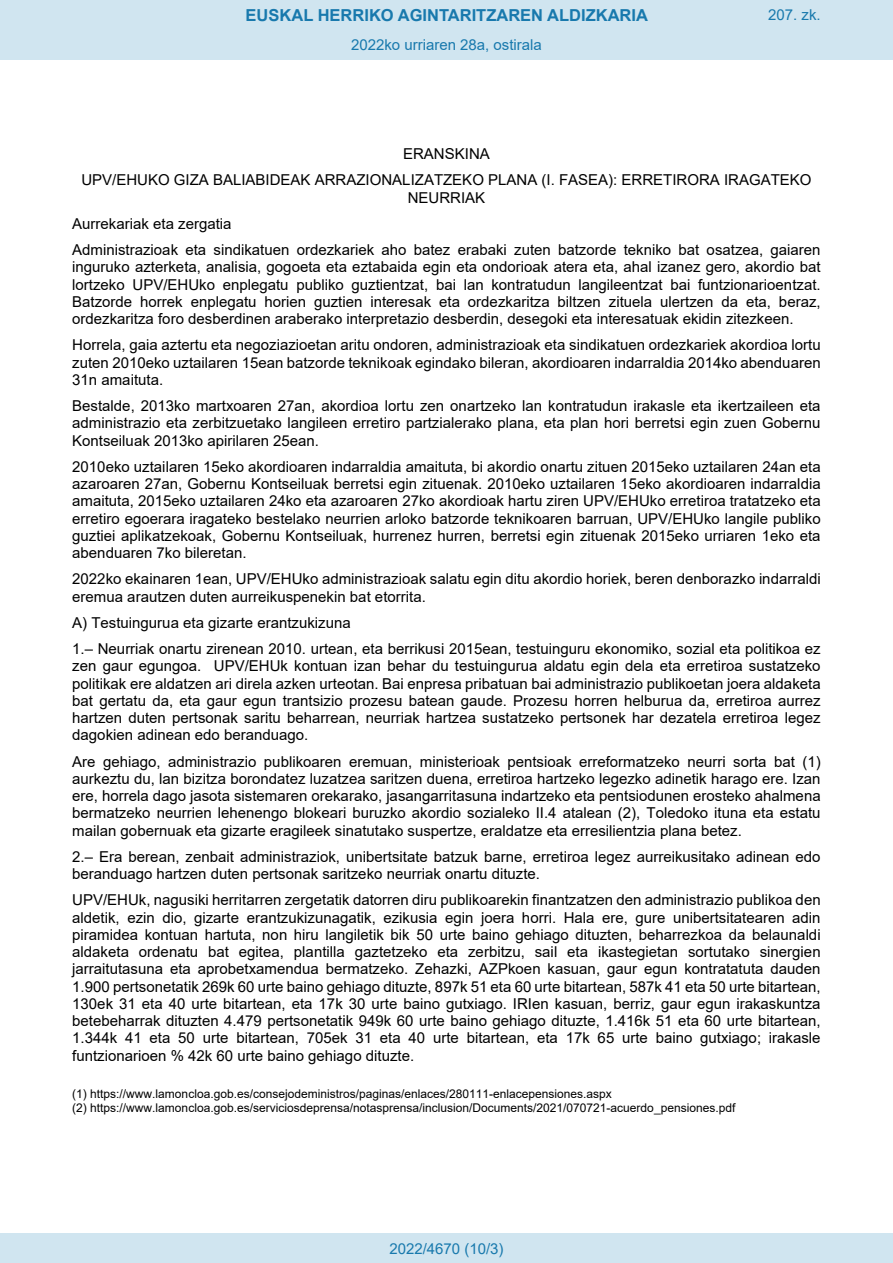
<style>
.page{position:relative;width:893px;height:1263px;background:#fff}
.page>*{position:absolute;margin:0;border:0;box-sizing:border-box;transform-origin:0 0}
.t1{font:700 16.5px "Arial";color:#1879ad}
.t2{font:15px/17.2px "Arial";color:#000;text-align:justify}
.Paginacion_Centro{font:15px "Arial";color:#1879ad}
.t3{font:12px/13.8px "Arial";color:#000}
</style>
<div class="page">
<div style="left:0;top:0;width:893px;height:60px;background:#d0e5f0"></div>
<div style="left:0;top:1233px;width:893px;height:30px;background:#d0e5f0"></div>
<p class="t1" style="left:246px;top:3px;width:404px">EUSKAL HERRIKO AGINTARITZAREN ALDIZKARIA</p>
<p class="Paginacion_Centro" style="left:768px;top:5px;width:54px">207. zk.</p>
<p class="Paginacion_Centro" style="left:351px;top:35px;width:192px">2022ko urriaren 28a, ostirala</p>
<p class="t2" style="left:81px;top:141px;width:732px;line-height:26.2px;text-align:center">ERANSKINA<br>UPV/EHUKO GIZA BALIABIDEAK ARRAZIONALIZATZEKO PLANA (I. FASEA): ERRETIRORA IRAGATEKO</p>
<p class="t2" style="left:408px;top:189px;width:79px">NEURRIAK</p>
<p class="t2" style="left:72px;top:210px;width:750px;line-height:26.2px">Aurrekariak eta zergatia<br>Administrazioak eta sindikatuen ordezkariek aho batez erabaki zuten batzorde tekniko bat osatzea, gaiaren</p>
<p class="t2" style="left:72px;top:258px;width:750px">inguruko azterketa, analisia, gogoeta eta eztabaida egin eta ondorioak atera eta, ahal izanez gero, akordio bat lortzeko UPV/EHUko enplegatu publiko guztientzat, bai lan kontratudun langileentzat bai funtzionarioentzat.<br>Batzorde horrek enplegatu horien guztien interesak eta ordezkaritza biltzen zituela ulertzen da eta, beraz, ordezkaritza foro desberdinen araberako interpretazio desberdin, desegoki eta interesatuak ekidin zitezkeen.</p>
<p class="t2" style="left:72px;top:336px;width:750px">Horrela, gaia aztertu eta negoziazioetan aritu ondoren, administrazioak eta sindikatuen ordezkariek akordioa lortu zuten 2010eko uztailaren 15ean batzorde teknikoak egindako bileran, akordioaren indarraldia 2014ko abenduaren 31n amaituta.</p>
<p class="t2" style="left:72px;top:397px;width:750px">Bestalde, 2013ko martxoaren 27an, akordioa lortu zen onartzeko lan kontratudun irakasle eta ikertzaileen eta administrazio eta zerbitzuetako langileen erretiro partzialerako plana, eta plan hori berretsi egin zuen Gobernu Kontseiluak 2013ko apirilaren 25ean.</p>
<p class="t2" style="left:72px;top:458px;width:750px">2010eko uztailaren 15eko akordioaren indarraldia amaituta, bi akordio onartu zituen 2015eko uztailaren 24an eta azaroaren 27an, Gobernu Kontseiluak berretsi egin zituenak. 2010eko uztailaren 15eko akordioaren indarraldia amaituta, 2015eko uztailaren 24ko eta azaroaren 27ko akordioak hartu ziren UPV/EHUko erretiroa tratatzeko eta erretiro egoerara iragateko bestelako neurrien arloko batzorde teknikoaren barruan, UPV/EHUko langile publiko guztiei aplikatzekoak, Gobernu Kontseiluak, hurrenez hurren, berretsi egin zituenak 2015eko urriaren 1eko eta abenduaren 7ko bileretan.</p>
<p class="t2" style="left:72px;top:570px;width:750px">2022ko ekainaren 1ean, UPV/EHUko administrazioak salatu egin ditu akordio horiek, beren denborazko indarraldi eremua arautzen duten aurreikuspenekin bat etorrita.</p>
<p class="t2" style="left:72px;top:609px;width:750px;line-height:26.2px">A) Testuingurua eta gizarte erantzukizuna<br>1.– Neurriak onartu zirenean 2010. urtean, eta berrikusi 2015ean, testuinguru ekonomiko, sozial eta politikoa ez</p>
<p class="t2" style="left:72px;top:657px;width:750px">zen gaur egungoa. UPV/EHUk kontuan izan behar du testuingurua aldatu egin dela eta erretiroa sustatzeko politikak ere aldatzen ari direla azken urteotan. Bai enpresa pribatuan bai administrazio publikoetan joera aldaketa bat gertatu da, eta gaur egun trantsizio prozesu batean gaude. Prozesu horren helburua da, erretiroa aurrez hartzen duten pertsonak saritu beharrean, neurriak hartzea sustatzeko pertsonek har dezatela erretiroa legez dagokien adinean edo beranduago.</p>
<p class="t2" style="left:72px;top:753px;width:750px">Are gehiago, administrazio publikoaren eremuan, ministerioak pentsioak erreformatzeko neurri sorta bat (1) aurkeztu du, lan bizitza borondatez luzatzea saritzen duena, erretiroa hartzeko legezko adinetik harago ere. Izan ere, horrela dago jasota sistemaren orekarako, jasangarritasuna indartzeko eta pentsiodunen erosteko ahalmena bermatzeko neurrien lehenengo blokeari buruzko akordio sozialeko II.4 atalean (2), Toledoko ituna eta estatu mailan gobernuak eta gizarte eragileek sinatutako suspertze, eraldatze eta erresilientzia plana betez.</p>
<p class="t2" style="left:72px;top:848px;width:750px">2.– Era berean, zenbait administraziok, unibertsitate batzuk barne, erretiroa legez aurreikusitako adinean edo beranduago hartzen duten pertsonak saritzeko neurriak onartu dituzte.</p>
<p class="t2" style="left:72px;top:891px;width:750px">UPV/EHUk, nagusiki herritarren zergetatik datorren diru publikoarekin finantzatzen den administrazio publikoa den aldetik, ezin dio, gizarte erantzukizunagatik, ezikusia egin joera horri. Hala ere, gure unibertsitatearen adin piramidea kontuan hartuta, non hiru langiletik bik 50 urte baino gehiago dituzten, beharrezkoa da belaunaldi aldaketa ordenatu bat egitea, plantilla gaztetzeko eta zerbitzu, sail eta ikastegietan sortutako sinergien jarraitutasuna eta aprobetxamendua bermatzeko. Zehazki, AZPkoen kasuan, gaur egun kontratatuta dauden 1.900 pertsonetatik 269k 60 urte baino gehiago dituzte, 897k 51 eta 60 urte bitartean, 587k 41 eta 50 urte bitartean, 130ek 31 eta 40 urte bitartean, eta 17k 30 urte baino gutxiago. IRIen kasuan, berriz, gaur egun irakaskuntza betebeharrak dituzten 4.479 pertsonetatik 949k 60 urte baino gehiago dituzte, 1.416k 51 eta 60 urte bitartean, 1.344k 41 eta 50 urte bitartean, 705ek 31 eta 40 urte bitartean, eta 17k 65 urte baino gutxiago; irakasle funtzionarioen % 42k 60 urte baino gehiago dituzte.</p>
<p class="t3" style="left:72px;top:1087px;width:665px">(1) https://www.lamoncloa.gob.es/consejodeministros/paginas/enlaces/280111-enlacepensiones.aspx<br>(2) https://www.lamoncloa.gob.es/serviciosdeprensa/notasprensa/inclusion/Documents/2021/070721-acuerdo_pensiones.pdf</p>
<p class="Paginacion_Centro" style="left:389px;top:1238px;width:116px">2022/4670 (10/3)</p>
</div>
